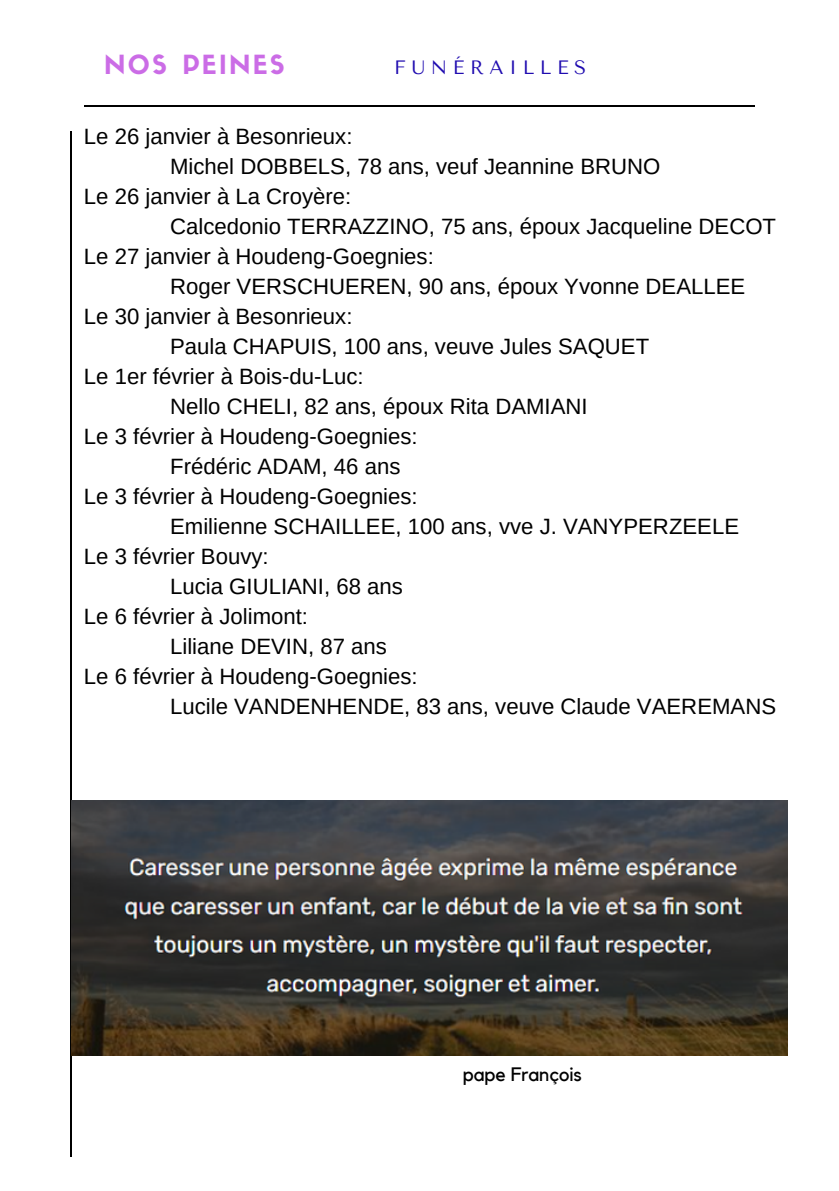
<style>
.page{position:relative;width:839px;height:1191px;background:#fff}
.page>*{position:absolute;margin:0;border:0;box-sizing:border-box;transform-origin:0 0}
.t1{font:26px "Sifonn Basic";letter-spacing:.09em;color:#cb6ce6}
.t2{font:22.2px "Arimo";color:#000}
.t3{font:19.4px "Kollektif";color:#000}
.t4{font:19.2px "Tenor Sans";letter-spacing:.29em;color:#200cb0}
</style>
<div class="page">
<hr style="left:84px;top:105px;width:670px;height:1px;background:#000">
<hr style="left:70px;top:131px;width:2px;height:1026px;background:#000">
<img style="left:72px;top:800px;width:715px;height:255px">
<p class="t1" style="left:104px;top:55px;width:182px">NOS PEINES</p>
<p class="t4" style="left:394px;top:57px;width:194px">FUNÉRAILLES</p>
<p class="t2" style="left:84px;top:124px;width:270px">Le 26 janvier à Besonrieux:</p>
<p class="t2" style="left:170px;top:154px;width:491px">Michel DOBBELS, 78 ans, veuf Jeannine BRUNO</p>
<p class="t2" style="left:84px;top:184px;width:269px">Le 26 janvier à La Croyère:</p>
<p class="t2" style="left:170px;top:214px;width:607px">Calcedonio TERRAZZINO, 75 ans, époux Jacqueline DECOT</p>
<p class="t2" style="left:84px;top:244px;width:351px">Le 27 janvier à Houdeng-Goegnies:</p>
<p class="t2" style="left:170px;top:274px;width:576px">Roger VERSCHUEREN, 90 ans, époux Yvonne DEALLEE</p>
<p class="t2" style="left:84px;top:304px;width:270px">Le 30 janvier à Besonrieux:</p>
<p class="t2" style="left:170px;top:334px;width:480px">Paula CHAPUIS, 100 ans, veuve Jules SAQUET</p>
<p class="t2" style="left:84px;top:364px;width:281px">Le 1er février à Bois-du-Luc:</p>
<p class="t2" style="left:170px;top:394px;width:419px">Nello CHELI, 82 ans, époux Rita DAMIANI</p>
<p class="t2" style="left:84px;top:424px;width:335px">Le 3 février à Houdeng-Goegnies:</p>
<p class="t2" style="left:170px;top:454px;width:232px">Frédéric ADAM, 46 ans</p>
<p class="t2" style="left:84px;top:484px;width:335px">Le 3 février à Houdeng-Goegnies:</p>
<p class="t2" style="left:170px;top:514px;width:570px">Emilienne SCHAILLEE, 100 ans, vve J. VANYPERZEELE</p>
<p class="t2" style="left:84px;top:544px;width:186px">Le 3 février Bouvy:</p>
<p class="t2" style="left:170px;top:574px;width:234px">Lucia GIULIANI, 68 ans</p>
<p class="t2" style="left:84px;top:604px;width:226px">Le 6 février à Jolimont:</p>
<p class="t2" style="left:170px;top:634px;width:218px">Liliane DEVIN, 87 ans</p>
<p class="t2" style="left:84px;top:664px;width:335px">Le 6 février à Houdeng-Goegnies:</p>
<p class="t2" style="left:170px;top:694px;width:607px">Lucile VANDENHENDE, 83 ans, veuve Claude VAEREMANS</p>
<p class="t3" style="left:463px;top:1065px;width:120px">pape François</p>
</div>
